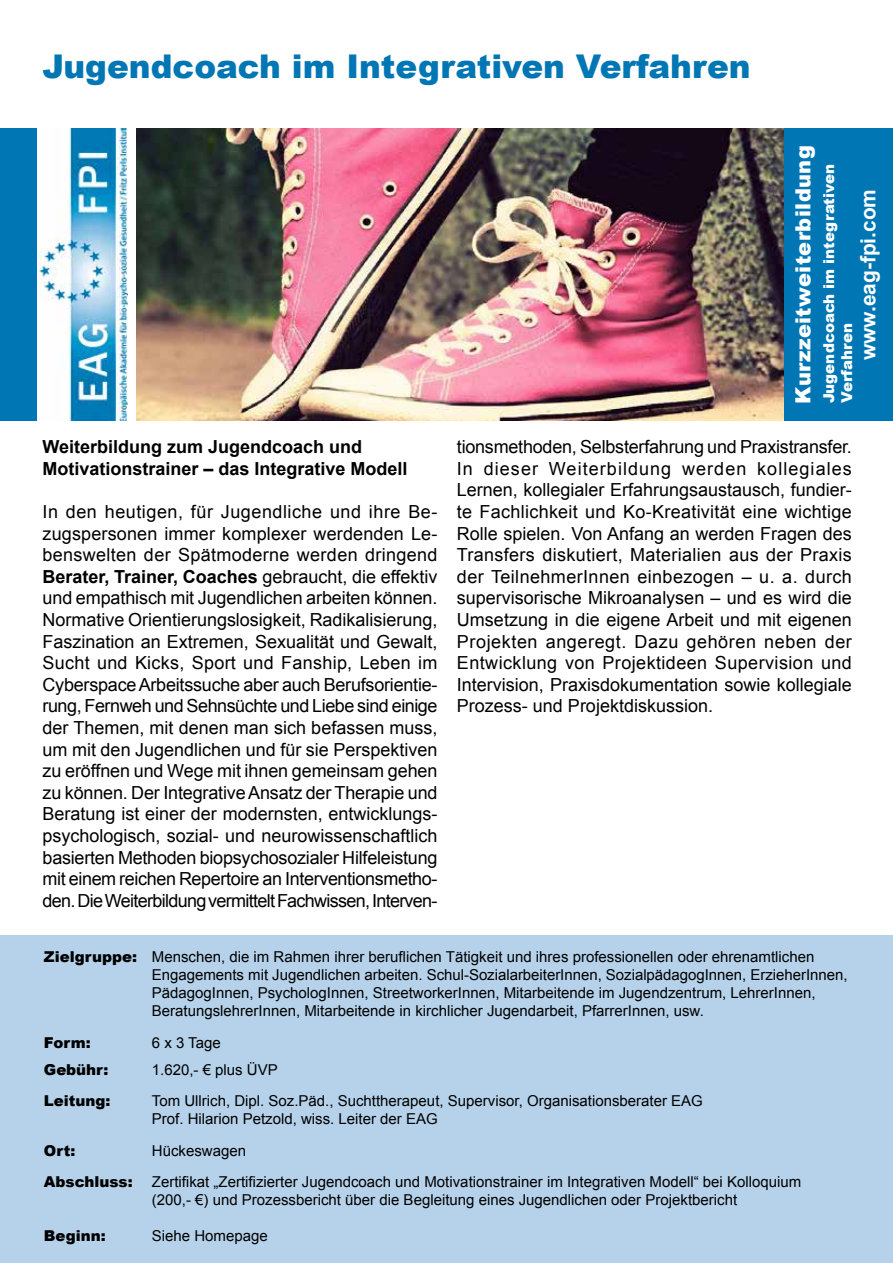
<style>
.page{position:relative;width:893px;height:1263px;background:#fff}
.page>*{position:absolute;margin:0;border:0;box-sizing:border-box;transform-origin:0 0}
.t1{font:900 32.7px "Arial";color:#0077b4}
.t2{font:900 20.85px "Arial";letter-spacing:.02em;color:#fff}
.t3{font:700 20.85px "Arial";color:#fff}
.t4{font:18px/21.6px "Arial";color:#000;text-align:justify}
.t5{font:700 18px/21.6px "Arial";color:#000}
.t6{font:15px/18px "Arial";color:#000}
.t7{font:900 15px "Arial";color:#000}
.t8{font:900 15px/18px "Arial";color:#fff}
.s1{font-weight:700}
.s2{font-weight:900}
</style>
<div class="page">
<div style="left:0;top:935px;width:893px;height:328px;background:#b5d2ea"></div>
<div style="left:779px;top:128px;width:114px;height:293px;background:#0077b4"></div>
<div style="left:0;top:128px;width:37px;height:293px;background:#0077b4"></div>
<img style="left:136px;top:128px;width:648px;height:293px">
<img style="left:40px;top:128px;width:87px;height:293px">
<h1 class="t1" style="left:43px;top:42px;width:710px">Jugendcoach im Integrativen Verfahren</h1>
<p class="t5" style="left:43px;top:437px;width:367px">Weiterbildung zum Jugendcoach und<br>Motivationstrainer – das Integrative Modell</p>
<p class="t4" style="left:43px;top:501px;width:397px">In den heutigen, für Jugendliche und ihre Be&shy;zugspersonen immer komplexer werdenden Le&shy;benswelten der Spätmoderne werden dringend <span class="s1">Berater, Trainer, Coaches</span> gebraucht, die effektiv und empathisch mit Jugendlichen arbeiten können.<br>Normative Orientierungslosigkeit, Radikalisierung, Faszination an Extremen, Sexualität und Gewalt, Sucht und Kicks, Sport und Fanship, Leben im CyberspaceArbeitssuche aber auch Berufsorientie&shy;rung, Fernweh und Sehnsüchte und Liebe sind einige der Themen, mit denen man sich befassen muss, um mit den Jugendlichen und für sie Perspektiven zu eröffnen und Wege mit ihnen gemeinsam gehen zu können. Der IntegrativeAnsatz der Therapie und Beratung ist einer der modernsten, entwicklungs&shy;psychologisch, sozial- und neurowissenschaftlich basierten Methoden biopsychosozialer Hilfeleistung mit einem reichen Repertoire an Interventionsmetho&shy;den.DieWeiterbildungvermitteltFachwissen,Interven-</p>
<p class="t2" style="left:788px;top:404px;width:260px;rotate:-90deg">Kurzzeitweiterbildung</p>
<p class="t8" style="left:819px;top:403px;width:240px;rotate:-90deg">Jugendcoach im integrativen<br>Verfahren</p>
<p class="t3" style="left:854px;top:360px;width:173px;rotate:-90deg">www.eag-fpi.com</p>
<p class="t4" style="left:457px;top:436px;width:397px">tionsmethoden, Selbsterfahrung und Praxistransfer.<br>In dieser Weiterbildung werden kollegiales Lernen, kollegialer Erfahrungsaustausch, fundier&shy;te Fachlichkeit und Ko-Kreativität eine wichtige Rolle spielen. Von Anfang an werden Fragen des Transfers diskutiert, Materialien aus der Praxis der TeilnehmerInnen einbezogen – u. a. durch supervisorische Mikroanalysen – und es wird die Umsetzung in die eigene Arbeit und mit eigenen Projekten angeregt. Dazu gehören neben der Entwicklung von Projektideen Supervision und Intervision, Praxisdokumentation sowie kollegiale Prozess- und Projektdiskussion.</p>
<p class="t6" style="left:152px;top:948px;width:697px;text-indent:-108px"><span class="s2">Zielgruppe:</span> Menschen, die im Rahmen ihrer beruflichen Tätigkeit und ihres professionellen oder ehrenamtlichen Engagements mit Jugendlichen arbeiten. Schul-SozialarbeiterInnen, SozialpädagogInnen, ErzieherInnen, PädagogInnen, PsychologInnen, StreetworkerInnen, Mitarbeitende im Jugendzentrum, LehrerInnen, BeratungslehrerInnen, Mitarbeitende in kirchlicher Jugendarbeit, PfarrerInnen, usw.</p>
<p class="t7" style="left:44px;top:1032px;width:48px">Form:</p>
<p class="t6" style="left:152px;top:1034px;width:70px">6 x 3 Tage</p>
<p class="t7" style="left:44px;top:1059px;width:66px">Gebühr:</p>
<p class="t6" style="left:152px;top:1061px;width:127px">1.620,- € plus ÜVP</p>
<p class="t7" style="left:44px;top:1090px;width:68px">Leitung:</p>
<p class="t6" style="left:152px;top:1092px;width:553px">Tom Ullrich, Dipl. Soz.Päd., Suchttherapeut, Supervisor, Organisationsberater EAG<br>Prof. Hilarion Petzold, wiss. Leiter der EAG</p>
<p class="t7" style="left:44px;top:1140px;width:33px">Ort:</p>
<p class="t6" style="left:152px;top:1142px;width:96px">Hückeswagen</p>
<p class="t7" style="left:44px;top:1171px;width:90px">Abschluss:</p>
<p class="t6" style="left:152px;top:1173px;width:651px">Zertifikat „Zertifizierter Jugendcoach und Motivationstrainer im Integrativen Modell“ bei Kolloquium (200,- €) und Prozessbericht über die Begleitung eines Jugendlichen oder Projektbericht</p>
<p class="t7" style="left:44px;top:1225px;width:64px">Beginn:</p>
<p class="t6" style="left:152px;top:1227px;width:117px">Siehe Homepage</p>
</div>
